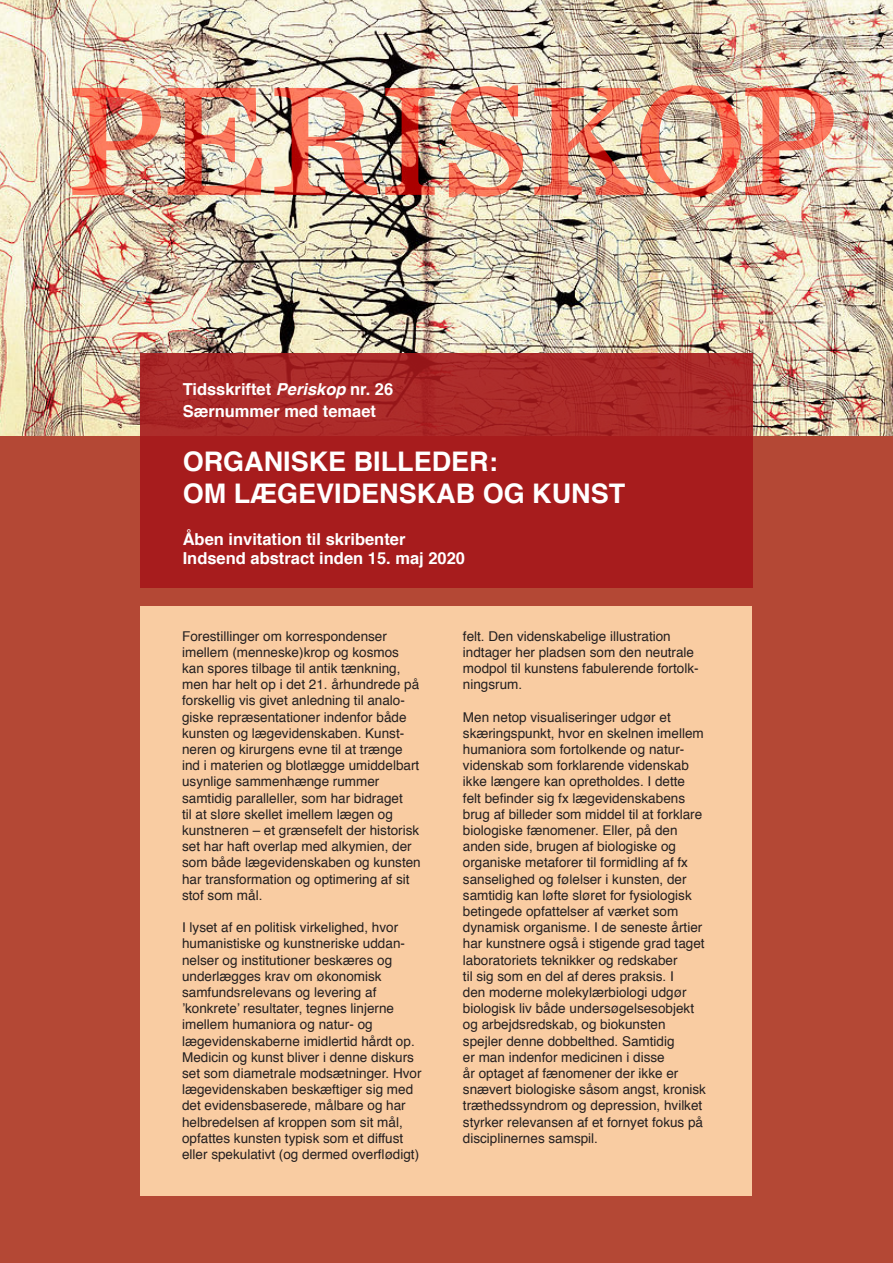
<style>
.page{position:relative;width:893px;height:1263px;background:#b44835}
.page>*{position:absolute;margin:0;border:0;box-sizing:border-box;transform-origin:0 0}
.t1{font:700 27px/32.4px "Helvetica";color:#fff}
.t2{font:700 16.5px/21.6px "Helvetica";color:#fff}
.t3{font:13.5px/16.2px "Helvetica";color:#231f20}
.s1{font-style:italic}
</style>
<div class="page">
<img style="left:0;top:0;width:893px;height:436px">
<img style="left:72px;top:88px;width:89px;height:107px">
<img style="left:168px;top:88px;width:94px;height:107px">
<img style="left:274px;top:88px;width:103px;height:107px">
<img style="left:385px;top:88px;width:50px;height:107px">
<img style="left:449px;top:85px;width:74px;height:112px">
<img style="left:534px;top:85px;width:300px;height:112px">
<div style="left:140px;top:606px;width:611px;height:589px;background:#f9cca2"></div>
<div style="left:140px;top:354px;width:613px;height:234px;background:linear-gradient(to right,#a82021,#a82021)"></div>
<p class="t2" style="left:183px;top:380px;width:212px">Tidsskriftet <span class="s1">Periskop</span> nr. 26<br>Særnummer med temaet</p>
<h1 class="t1" style="left:183px;top:447px;width:444px">ORGANISKE BILLEDER:<br>OM LÆGEVIDENSKAB OG KUNST</h1>
<p class="t2" style="left:183px;top:530px;width:284px;line-height:19.8px">Åben invitation til skribenter<br>Indsend abstract inden 15. maj 2020</p>
<p class="t3" style="left:182px;top:629px;width:240px">Forestillinger om korrespondenser imellem (menneske)krop og kosmos kan spores tilbage til antik tænkning, men har helt op i det 21. århundrede på forskellig vis givet anledning til analo&shy;giske repræsentationer indenfor både kunsten og lægevidenskaben. Kunst&shy;neren og kirurgens evne til at trænge ind i materien og blotlægge umiddelbart usynlige sammenhænge rummer samtidig paralleller, som har bidraget<br>til at sløre skellet imellem lægen og kunstneren – et grænsefelt der historisk set har haft overlap med alkymien, der som både lægevidenskaben og kunsten har transformation og optimering af sit stof som mål.</p>
<p class="t3" style="left:182px;top:920px;width:241px">I lyset af en politisk virkelighed, hvor humanistiske og kunstneriske uddan&shy;nelser og institutioner beskæres og underlægges krav om økonomisk samfundsrelevans og levering af ’konkrete’ resultater, tegnes linjerne imellem humaniora og natur- og lægevidenskaberne imidlertid hårdt op.<br>Medicin og kunst bliver i denne diskurs set som diametrale modsætninger. Hvor lægevidenskaben beskæftiger sig med det evidensbaserede, målbare og har helbredelsen af kroppen som sit mål, opfattes kunsten typisk som et diffust eller spekulativt (og dermed overflødigt)</p>
<p class="t3" style="left:463px;top:629px;width:237px">felt. Den videnskabelige illustration indtager her pladsen som den neutrale modpol til kunstens fabulerende fortolk&shy;ningsrum.</p>
<p class="t3" style="left:463px;top:710px;width:245px">Men netop visualiseringer udgør et skæringspunkt, hvor en skelnen imellem humaniora som fortolkende og natur&shy;videnskab som forklarende videnskab ikke længere kan opretholdes. I dette felt befinder sig fx lægevidenskabens brug af billeder som middel til at forklare biologiske fænomener. Eller, på den anden side, brugen af biologiske og organiske metaforer til formidling af fx sanselighed og følelser i kunsten, der samtidig kan løfte sløret for fysiologisk betingede opfattelser af værket som dynamisk organisme. I de seneste årtier har kunstnere også i stigende grad taget laboratoriets teknikker og redskaber<br>til sig som en del af deres praksis. I<br>den moderne molekylærbiologi udgør biologisk liv både undersøgelsesobjekt og arbejdsredskab, og biokunsten spejler denne dobbelthed. Samtidig<br>er man indenfor medicinen i disse<br>år optaget af fænomener der ikke er snævert biologiske såsom angst, kronisk træthedssyndrom og depression, hvilket styrker relevansen af et fornyet fokus på disciplinernes samspil.</p>
</div>
